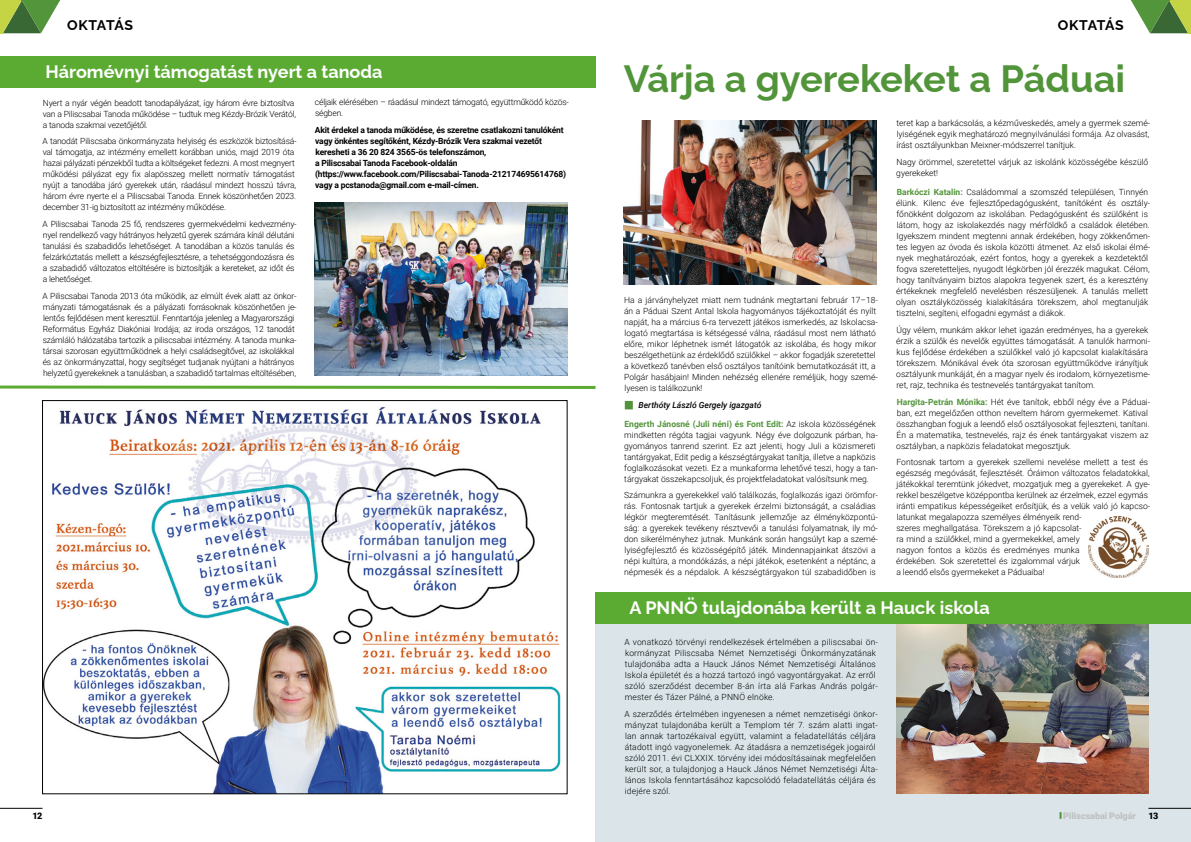
<style>
.page{position:relative;width:1191px;height:842px;background:#fff}
.page>*{position:absolute;margin:0;border:0;box-sizing:border-box;transform-origin:0 0}
.t1{font:700 38px "Raleway";color:#52943a}
.t2{font:700 18px "Raleway";color:#fff}
.t3{font:700 14px "Raleway";letter-spacing:.015em;color:#000}
.t4{font:900 9px "Roboto";color:#c1c0c0}
.t5{font:900 9px "Roboto";color:#000}
.t6{font:300 8.5px/11px "Roboto";color:#000}
.t7{font:300 8.5px/11px "Roboto";letter-spacing:-.02em;color:#000}
.t8{font:300 8.5px/11px "Roboto";letter-spacing:.02em;color:#000}
.t9{font:700 8.5px/11px "Roboto";letter-spacing:-.02em;color:#000}
.t10{font:700 8.5px/18.5px "Roboto";color:#52943a}
.s1{font-weight:700;color:#52943a}
.s2{font-weight:500;font-style:italic;color:#000}
.s3{font-weight:300;color:#000}
</style>
<div class="page">
<svg style="left:0;top:0;width:60px;height:33px;background:#7ea55a"></svg>
<svg style="left:1131px;top:0;width:60px;height:33px;background:#7ea55a"></svg>
<hr style="left:0;top:808px;width:43px;height:1px;background:#000">
<div style="left:595px;top:616px;width:596px;height:226px;background:#dbe5e9"></div>
<img style="left:44px;top:407px;width:517px;height:385px">
<img style="left:896px;top:624px;width:252px;height:170px">
<div style="left:625px;top:401px;width:8px;height:8px;background:#52943a"></div>
<img style="left:624px;top:120px;width:252px;height:164px">
<div style="left:595px;top:592px;width:596px;height:32px;background:#5bab33"></div>
<div style="left:0;top:56px;width:595px;height:32px;background:#5bab33"></div>
<svg style="left:0;top:385px;width:596px;height:4px;background:#83bf65"></svg>
<hr style="left:1148px;top:808px;width:43px;height:1px;background:#000">
<svg style="left:1059px;top:812px;width:2px;height:7px"></svg>
<img style="left:315px;top:202px;width:252px;height:173px">
<img style="left:1088px;top:516px;width:60px;height:62px">
<h3 class="t3" style="left:67px;top:14px;width:67px">OKTATÁS</h3>
<h3 class="t3" style="left:1057px;top:14px;width:67px">OKTATÁS</h3>
<h1 class="t1" style="left:624px;top:49px;width:503px">Várja a gyerekeket a Páduai</h1>
<h2 class="t2" style="left:46px;top:57px;width:338px">Háromévnyi támogatást nyert a tanoda</h2>
<p class="t7" style="left:315px;top:97px;width:255px">céljaik elérésében – ráadásul mindezt támogató, együttműködő közös&shy;ségben.</p>
<p class="t9" style="left:315px;top:124px;width:253px">Akit érdekel a tanoda működése, és szeretne csatlakozni tanulóként vagy önkéntes segítőként, Kézdy-Brózik Vera szakmai vezetőt keresheti a 36 20 824 3565-ös telefonszámon,<br>a Piliscsabai Tanoda Facebook-oldalán (https://www.facebook.com/Piliscsabai-Tanoda-212174695614768) vagy a pcstanoda@gmail.com e-mail-címen.</p>
<p class="t6" style="left:896px;top:117px;width:255px;text-align:justify">teret kap a barkácsolás, a kézműveskedés, amely a gyermek szemé&shy;lyiségének egyik meghatározó megnyilvánulási formája. Az olvasást, írást osztályunkban Meixner-módszerrel tanítjuk.</p>
<p class="t7" style="left:43px;top:97px;width:255px">Nyert a nyár végén beadott tanodapályázat, így három évre biztosítva van a Piliscsabai Tanoda működése – tudtuk meg Kézdy-Brózik Verától, a tanoda szakmai vezetőjétől.</p>
<p class="t7" style="left:42px;top:135px;width:256px">A tanodát Piliscsaba önkormányzata helyiség és eszközök biztosításá&shy;val támogatja, az intézmény emellett korábban uniós, majd 2019 óta hazai pályázati pénzekből tudta a költségeket fedezni. A most megnyert működési pályázat egy fix alapösszeg mellett normatív támogatást nyújt a tanodába járó gyerekek után, ráadásul mindezt hosszú távra, három évre nyerte el a Piliscsabai Tanoda. Ennek köszönhetően 2023. december 31-ig biztosított az intézmény működése.</p>
<p class="t7" style="left:42px;top:218px;width:256px">A Piliscsabai Tanoda 25 fő, rendszeres gyermekvédelmi kedvezmén - nyel rendelkező vagy hátrányos helyzetű gyerek számára kínál délutáni tanulási és szabadidős lehetőséget. A tanodában a közös tanulás és felzárkóztatás mellett a készségfejlesztésre, a tehetséggondozásra és a szabadidő változatos eltöltésére is biztosítják a kereteket, az időt és a lehetőséget.</p>
<p class="t7" style="left:42px;top:290px;width:256px">A Piliscsabai Tanoda 2013 óta működik, az elmúlt évek alatt az önkor&shy;mányzati támogatásnak és a pályázati forrásoknak köszönhetően je&shy;lentős fejlődésen ment keresztül. Fenntartója jelenleg a Magyarországi Református Egyház Diakóniai Irodája; az iroda országos, 12 tanodát számláló hálózatába tartozik a piliscsabai intézmény. A tanoda munka&shy;társai szorosan együttműködnek a helyi családsegítővel, az iskolákkal és az önkormányzattal, hogy segítséget tudjanak nyújtani a hátrányos helyzetű gyerekeknek a tanulásban, a szabadidő tartalmas eltöltésében,</p>
<p class="t6" style="left:896px;top:156px;width:253px">Nagy örömmel, szeretettel várjuk az iskolánk közösségébe készülő gyerekeket!</p>
<p class="t6" style="left:896px;top:186px;width:255px"><span class="s1">Barkóczi Katalin:</span> Családommal a szomszéd településen, Tinnyén élünk. Kilenc éve fejlesztőpedagógusként, tanítóként és osztály&shy;főnökként dolgozom az iskolában. Pedagógusként és szülőként is látom, hogy az iskolakezdés nagy mérföldkő a családok életében.<br>Igyekszem mindent megtenni annak érdekében, hogy zökkenőmen&shy;tes legyen az óvoda és iskola közötti átmenet. Az első iskolai élmé&shy;nyek meghatározóak, ezért fontos, hogy a gyerekek a kezdetektől fogva szeretetteljes, nyugodt légkörben jól érezzék magukat. Célom, hogy tanítványaim biztos alapokra tegyenek szert, és a keresztény értékeknek megfelelő nevelésben részesüljenek. A tanulás mellett olyan osztályközösség kialakítására törekszem, ahol megtanulják tisztelni, segíteni, elfogadni egymást a diákok.</p>
<p class="t6" style="left:896px;top:324px;width:255px">Úgy vélem, munkám akkor lehet igazán eredményes, ha a gyerekek érzik a szülők és nevelők együttes támogatását. A tanulók harmoni&shy;kus fejlődése érdekében a szülőkkel való jó kapcsolat kialakítására törekszem. Mónikával évek óta szorosan együttműködve irányítjuk osztályunk munkáját, én a magyar nyelv és irodalom, környezetisme&shy;ret, rajz, technika és testnevelés tantárgyakat tanítom.</p>
<p class="t6" style="left:896px;top:396px;width:255px"><span class="s1">Hargita-Petrán Mónika:</span> Hét éve tanítok, ebből négy éve a Páduai&shy;ban, ezt megelőzően otthon neveltem három gyermekemet. Katival összhangban fogjuk a leendő első osztályosokat fejleszteni, tanítani.<br>Én a matematika, testnevelés, rajz és ének tantárgyakat viszem az osztályban, a napközis feladatokat megosztjuk.</p>
<p class="t6" style="left:896px;top:456px;width:255px">Fontosnak tartom a gyerekek szellemi nevelése mellett a test és egészség megóvását, fejlesztését. Óráimon változatos feladatokkal, játékokkal teremtünk jókedvet, mozgatjuk meg a gyerekeket. A gye&shy;rekkel beszélgetve középpontba kerülnek az érzelmek, ezzel egymás iránti empatikus képességeiket erősítjük, és a velük való jó kapcso&shy;latunkat megalapozza személyes élményeik rend-<br>szeres meghallgatása. Törekszem a jó kapcsolat-<br>ra mind a szülőkkel, mind a gyermekekkel, amely<br>nagyon fontos a közös és eredményes munka<br>érdekében. Sok szeretettel és izgalommal várjuk<br>a leendő elsős gyermekeket a Páduaiba!</p>
<p class="t6" style="left:624px;top:294px;width:255px">Ha a járványhelyzet miatt nem tudnánk megtartani február 17–18- án a Páduai Szent Antal Iskola hagyományos tájékoztatóját és nyílt napját, ha a március 6-ra tervezett játékos ismerkedés, az Iskolacsa&shy;logató megtartása is kétségessé válna, ráadásul most nem látható előre, mikor léphetnek ismét látogatók az iskolába, és hogy mikor beszélgethetünk az érdeklődő szülőkkel – akkor fogadják szeretettel a következő tanévben első osztályos tanítóink bemutatkozását itt, a Polgár hasábjain! Minden nehézség ellenére reméljük, hogy szemé&shy;lyesen is találkozunk!</p>
<p class="t10" style="left:624px;top:396px;width:253px;text-indent:14px"><span class="s2">Berthóty László Gergely igazgató<br></span>Engerth Jánosné (Juli néni) és Font Edit: <span class="s3">Az iskola közösségének</span></p>
<p class="t6" style="left:624px;top:429px;width:255px">mindketten régóta tagjai vagyunk. Négy éve dolgozunk párban, ha&shy;gyományos tanrend szerint. Ez azt jelenti, hogy Juli a közismereti tantárgyakat, Edit pedig a készségtárgyakat tanítja, illetve a napközis foglalkozásokat vezeti. Ez a munkaforma lehetővé teszi, hogy a tan&shy;tárgyakat összekapcsoljuk, és projektfeladatokat valósítsunk meg.</p>
<p class="t6" style="left:624px;top:490px;width:255px">Számunkra a gyerekekkel való találkozás, foglalkozás igazi örömfor&shy;rás. Fontosnak tartjuk a gyerekek érzelmi biztonságát, a családias légkör megteremtését. Tanításunk jellemzője az élményközpontú&shy;ság: a gyerekek tevékeny résztvevői a tanulási folyamatnak, ily mó&shy;don sikerélményhez jutnak. Munkánk során hangsúlyt kap a szemé&shy;lyiségfejlesztő és közösségépítő játék. Mindennapjainkat átszövi a népi kultúra, a mondókázás, a népi játékok, esetenként a néptánc, a népmesék és a népdalok. A készségtárgyakon túl szabadidőben is</p>
<h2 class="t2" style="left:629px;top:593px;width:362px">A PNNÖ tulajdonába került a Hauck iskola</h2>
<p class="t5" style="left:32px;top:809px;width:12px">12</p>
<p class="t8" style="left:624px;top:636px;width:255px">A vonatkozó törvényi rendelkezések értelmében a piliscsabai ön&shy;kormányzat Piliscsaba Német Nemzetiségi Önkormányzatának tulajdonába adta a Hauck János Német Nemzetiségi Általános Iskola épületét és a hozzá tartozó ingó vagyontárgyakat. Az erről szóló szerződést december 8-án írta alá Farkas András polgár&shy;mester és Tázer Pálné, a PNNÖ elnöke.</p>
<p class="t8" style="left:624px;top:708px;width:255px">A szerződés értelmében ingyenesen a német nemzetiségi önkor&shy;mányzat tulajdonába került a Templom tér 7. szám alatti ingat&shy;lan annak tartozékaival együtt, valamint a feladatellátás céljára átadott ingó vagyonelemek. Az átadásra a nemzetiségek jogairól szóló 2011. évi CLXXIX. törvény idei módosításainak megfelelően került sor, a tulajdonjog a Hauck János Német Nemzetiségi Álta&shy;lános Iskola fenntartásához kapcsolódó feladatellátás céljára és idejére szól.</p>
<p class="t4" style="left:1063px;top:809px;width:74px">Piliscsabai Polgár</p>
<p class="t5" style="left:1148px;top:809px;width:12px">13</p>
</div>
